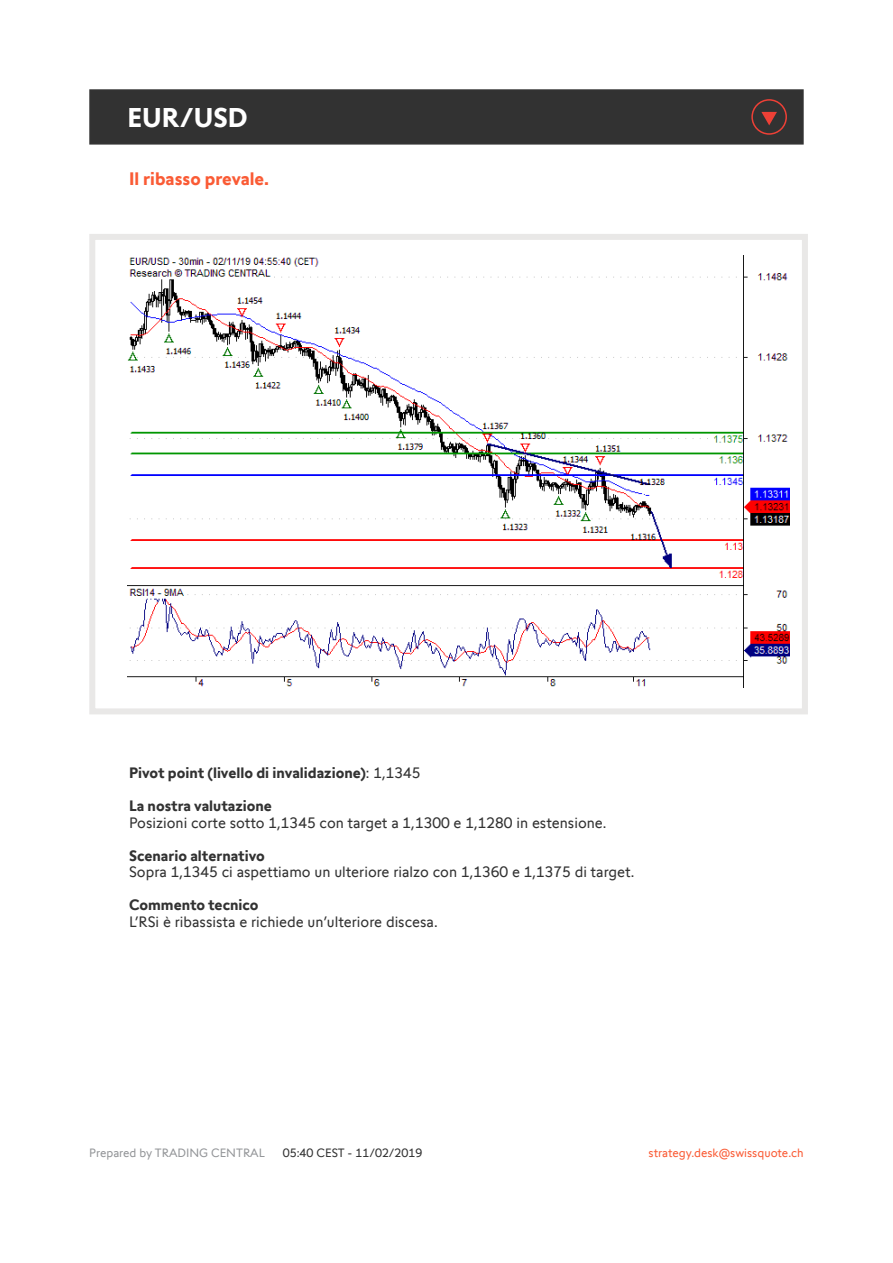
<style>
.page{position:relative;width:893px;height:1263px;background:#fff}
.page>*{position:absolute;margin:0;border:0;box-sizing:border-box;transform-origin:0 0}
.t1{font:700 27px "Swissquote CT";color:#fff}
.t2{font:700 18px "Swissquote CT";color:#fa5b35}
.t3{font:15px "Swissquote CT";color:#323232}
.t4{font:700 15px "Swissquote CT";color:#323232}
.t5{font:12px "Swissquote CT";color:#fa5b35}
.t6{font:12px "Swissquote CT";color:#939598}
.t7{font:12px "Swissquote CT";color:#323232}
.s1{font-weight:400}
</style>
<div class="page">
<div style="left:89px;top:234px;width:719px;height:480px;border:6px solid #e9e8e7"></div>
<div style="left:89px;top:89px;width:715px;height:56px;background:#323232;border:2px solid #323232"></div>
<img style="left:128px;top:255px;width:661px;height:432px">
<svg style="left:751px;top:99px;width:36px;height:36px"></svg>
<h1 class="t1" style="left:128px;top:101px;width:122px">EUR/USD</h1>
<p class="t2" style="left:129px;top:168px;width:142px">Il ribasso prevale.</p>
<p class="t4" style="left:129px;top:764px;width:293px">Pivot point (livello di invalidazione)<span class="s1">: 1,1345</span></p>
<p class="t4" style="left:129px;top:797px;width:144px">La nostra valutazione</p>
<p class="t3" style="left:129px;top:814px;width:479px">Posizioni corte sotto 1,1345 con target a 1,1300 e 1,1280 in estensione.</p>
<p class="t4" style="left:129px;top:846px;width:137px">Scenario alternativo</p>
<p class="t3" style="left:129px;top:863px;width:507px">Sopra 1,1345 ci aspettiamo un ulteriore rialzo con 1,1360 e 1,1375 di target.</p>
<p class="t4" style="left:129px;top:896px;width:131px">Commento tecnico</p>
<p class="t3" style="left:129px;top:913px;width:310px">L’RSi è ribassista e richiede un’ulteriore discesa.</p>
<p class="t6" style="left:89px;top:1145px;width:177px">Prepared by TRADING CENTRAL</p>
<p class="t7" style="left:283px;top:1145px;width:141px">05:40 CEST - 11/02/2019</p>
<p class="t5" style="left:649px;top:1145px;width:157px">strategy.desk@swissquote.ch</p>
</div>
